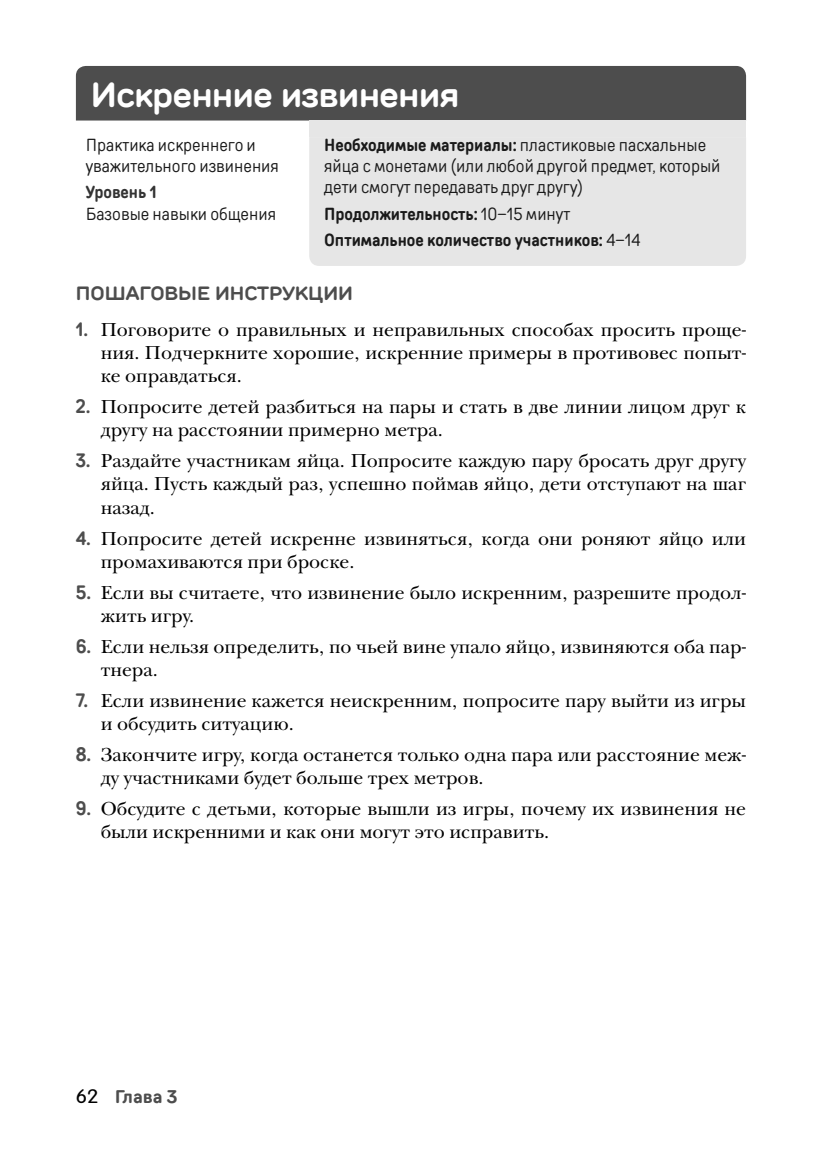
<style>
.page{position:relative;width:822px;height:1169px;background:#fff}
.page>*{position:absolute;margin:0;border:0;box-sizing:border-box;transform-origin:0 0}
.t1{font:700 35px "TT Rounds";letter-spacing:-.01em;color:#fff}
.t2{font:19.43px/23.3px "New Baskerville C";color:#000}
.t3{font:700 19.25px "TT Rounds";letter-spacing:.07em;color:#4d4d4d}
.t4{font:700 18.38px "TT Rounds Condensed";color:#4d4d4d;scale:1.1 1}
.t5{font:17.5px/21.3px "TT Rounds Condensed";color:#1a1a1a}
.t6{font:700 17.5px/26.2px "TT Rounds Condensed";color:#1a1a1a}
.t7{font:700 17.5px "TT Rounds Condensed";color:#333}
.s1{font-weight:700}
.s2{font-weight:400}
.s3{font-family:"TT Rounds Condensed";font-weight:700;color:#4d4d4d}
.s4{font-family:"Sans Rounded Light C";font-weight:400;font-size:19.25px;color:#000}
</style>
<div class="page">
<div style="left:76px;top:66px;width:670px;height:55px;background:#4d4d4d"></div>
<div style="left:309px;top:121px;width:437px;height:16px;background:#e6e6e6"></div>
<div style="left:309px;top:137px;width:437px;height:129px;background:#e6e6e6"></div>
<h1 class="t1" style="left:91px;top:71px;width:370px">Искренние извинения</h1>
<p class="t5" style="left:86px;top:133px;width:195px">Практика искреннего и уважительного извинения</p>
<p class="t7" style="left:86px;top:180px;width:72px">Уровень 1</p>
<p class="t5" style="left:86px;top:202px;width:192px">Базовые навыки общения</p>
<p class="t5" style="left:324px;top:133px;width:398px"><span class="s1">Необходимые материалы:</span> пластиковые пасхальные яйца с монетами (или любой другой предмет, который дети смогут передавать друг другу)</p>
<p class="t6" style="left:324px;top:200px;width:318px">Продолжительность: <span class="s2">10–15 минут<br></span>Оптимальное количество участников: <span class="s2">4–14</span></p>
<p class="t3" style="left:76px;top:280px;width:77px">Пошагов</p>
<p class="t3" style="left:178px;top:280px;width:66px">ые инст</p>
<p class="t3" style="left:269px;top:280px;width:85px">рукции</p>
<p class="t2" style="left:101px;top:318px;width:646px;text-align:justify;text-indent:-25px"><span class="s3">1.</span> Поговорите о правильных и неправильных способах просить проще&shy;ния. Подчеркните хорошие, искренние примеры в противовес попыт&shy;ке оправдаться.</p>
<p class="t2" style="left:101px;top:395px;width:646px;text-indent:-25px"><span class="s3">2.</span> Попросите детей разбиться на пары и стать в две линии лицом друг к другу на расстоянии примерно метра.</p>
<p class="t2" style="left:101px;top:449px;width:646px;text-align:justify;text-indent:-25px"><span class="s3">3.</span> Раздайте участникам яйца. Попросите каждую пару бросать друг другу яйца. Пусть каждый раз, успешно поймав яйцо, дети отступают на шаг назад.</p>
<p class="t2" style="left:101px;top:527px;width:646px;text-indent:-25px"><span class="s3">4.</span> Попросите детей искренне извиняться, когда они роняют яйцо или промахиваются при броске.</p>
<p class="t2" style="left:101px;top:581px;width:646px;text-indent:-25px"><span class="s3">5.</span> Если вы считаете, что извинение было искренним, разрешите продол&shy;жить игру.</p>
<p class="t2" style="left:101px;top:635px;width:646px;text-indent:-25px"><span class="s3">6.</span> Если нельзя определить, по чьей вине упало яйцо, извиняются оба пар&shy;тнера.</p>
<p class="t2" style="left:101px;top:689px;width:646px;text-indent:-25px"><span class="s3">7.</span> Если извинение кажется неискренним, попросите пару выйти из игры и обсудить ситуацию.</p>
<p class="t2" style="left:101px;top:743px;width:646px;text-indent:-25px"><span class="s3">8.</span> Закончите игру, когда останется только одна пара или расстояние меж&shy;ду участниками будет больше трех метров.</p>
<p class="t2" style="left:101px;top:797px;width:646px;text-indent:-25px"><span class="s3">9.</span> Обсудите с детьми, которые вышли из игры, почему их извинения не были искренними и как они могут это исправить.</p>
<p class="t4" style="left:76px;top:1084px;width:94px"><span class="s4">62</span> Глава 3</p>
</div>
